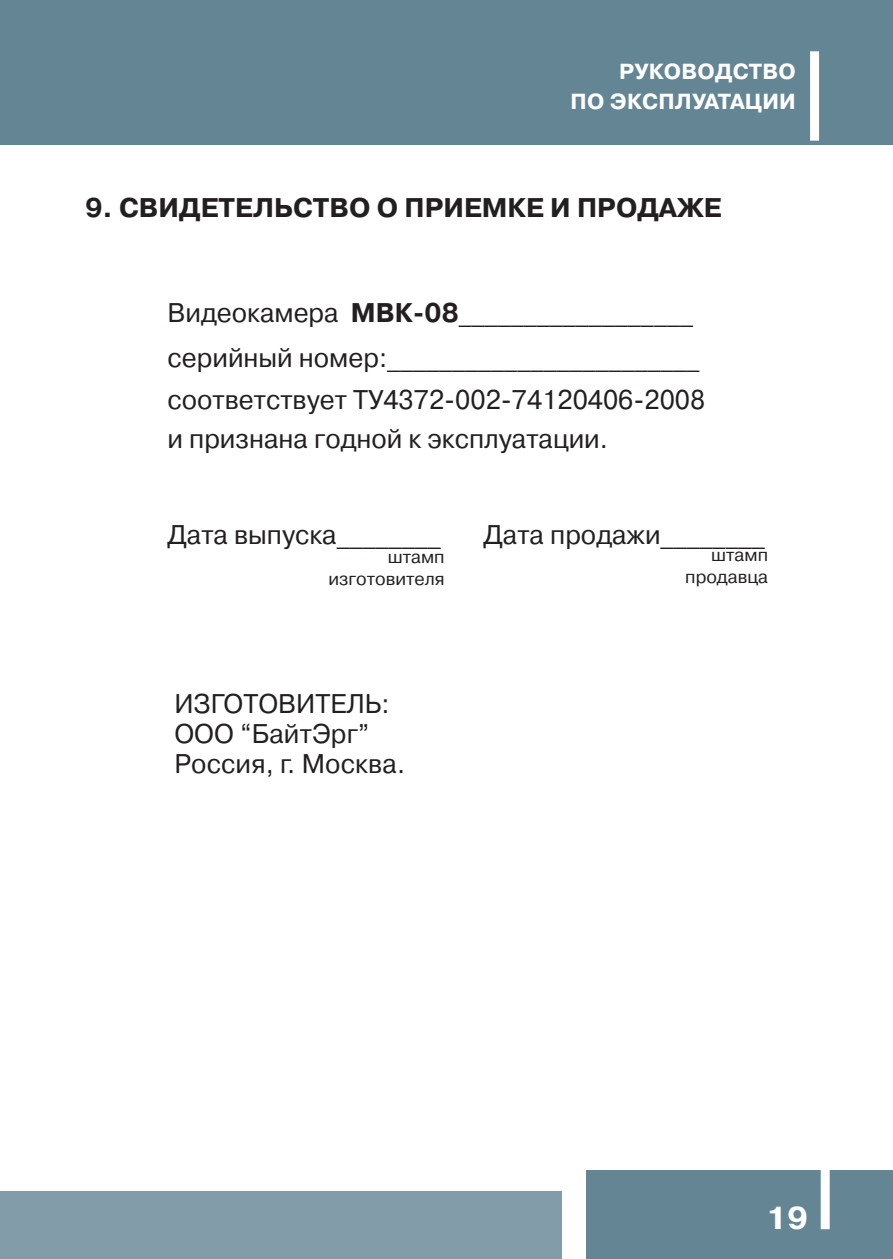
<style>
.page{position:relative;width:893px;height:1259px;background:#fff}
.page>*{position:absolute;margin:0;border:0;box-sizing:border-box;transform-origin:0 0}
.t1{font:700 30px "Pragmatica";color:#fff}
.t2{font:27px/30px "Pragmatica C";color:#231f20}
.t3{font:700 27px "Pragmatica C";color:#231f20}
.t4{font:700 21.9px/29.7px "Pragmatica C";letter-spacing:.01em;color:#fff;text-align:right}
.t5{font:18px/21.6px "Pragmatica C";color:#231f20;text-align:right}
.s1{font-weight:700}
</style>
<div class="page">
<div style="left:0;top:0;width:893px;height:145px;background:#638594"></div>
<div style="left:587px;top:1171px;width:306px;height:88px;background:#638594"></div>
<div style="left:821px;top:268px;width:9px;height:961px;background:#fff"></div>
<div style="left:0;top:1192px;width:561px;height:67px;background:#839ca9"></div>
<div style="left:810px;top:51px;width:9px;height:90px;background:#fff"></div>
<p class="t4" style="left:570px;top:57px;width:227px">РУКОВОДСТВО<br>ПО ЭКСПЛУАТАЦИИ</p>
<p class="t3" style="left:85px;top:193px;width:638px">9. СВИДЕТЕЛЬСТВО О ПРИЕМКЕ И ПРОДАЖЕ</p>
<p class="t2" style="left:168px;top:290px;width:533px;line-height:45px">Видеокамера <span class="s1">МВК-08</span>__________________ серийный номер:________________________</p>
<p class="t2" style="left:168px;top:380px;width:539px;line-height:39px">соответствует ТУ4372-002-74120406-2008 и признана годной к эксплуатации.</p>
<p class="t2" style="left:168px;top:519px;width:275px">Дата выпуска________</p>
<p class="t2" style="left:484px;top:519px;width:283px">Дата продажи________</p>
<p class="t5" style="left:328px;top:546px;width:118px">штамп изготовителя</p>
<p class="t5" style="left:685px;top:544px;width:84px">штамп продавца</p>
<p class="t2" style="left:174px;top:688px;width:232px">ИЗГОТОВИТЕЛЬ:<br>ООО “БайтЭрг”<br>Россия, г. Москва.</p>
<p class="t1" style="left:766px;top:1201px;width:43px">19</p>
</div>
